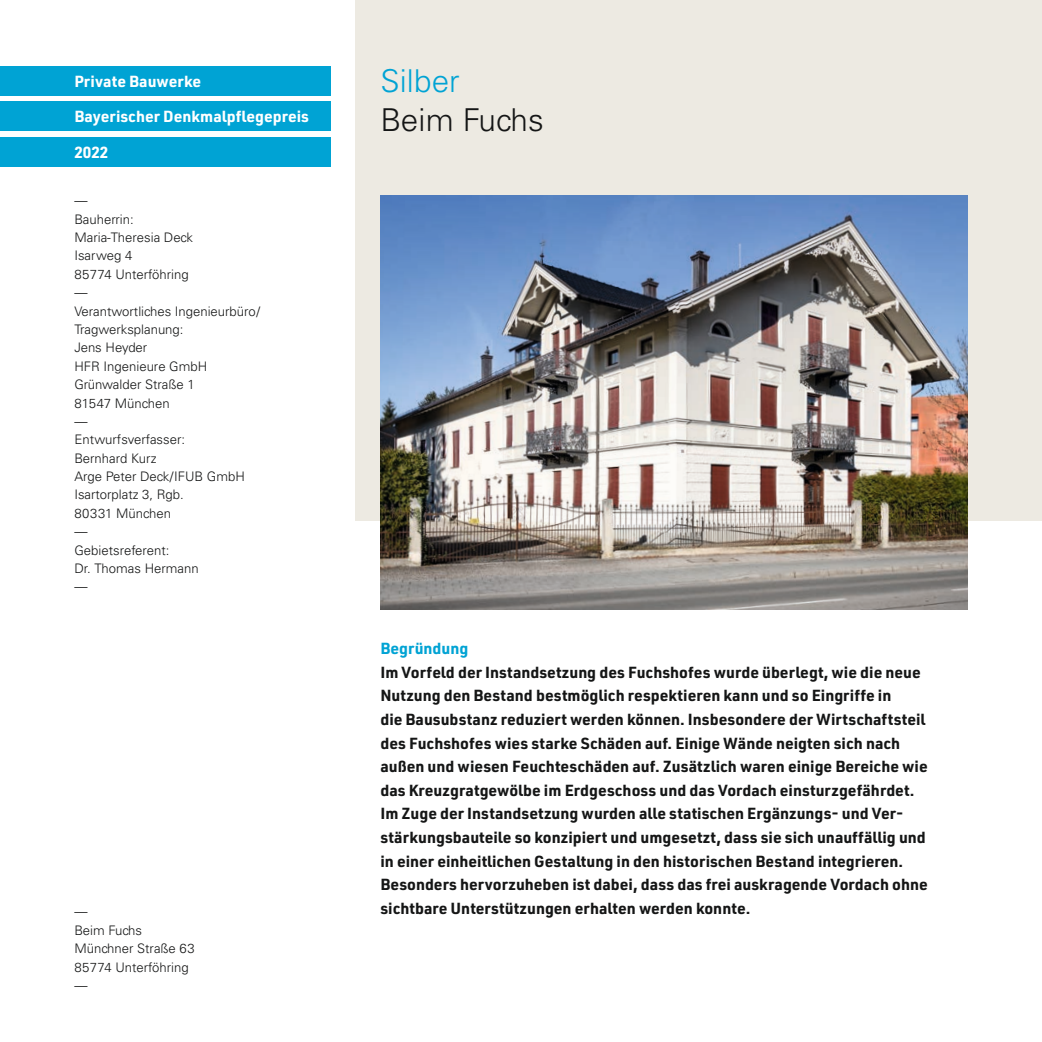
<style>
.page{position:relative;width:1042px;height:1042px;background:#fff}
.page>*{position:absolute;margin:0;border:0;box-sizing:border-box;transform-origin:0 0}
.t1{font:300 31.5px "Univers LT Std";letter-spacing:.005em;color:#151616}
.t2{font:300 31.5px "Univers LT Std";letter-spacing:.005em;color:#00a3d4}
.t3{font:700 15.75px/23.6px "URWDIN";color:#151616}
.t4{font:700 15.75px "URWDIN";color:#fff}
.t5{font:700 15.75px "URWDIN";color:#00a3d4}
.t6{font:300 13.12px/18.4px "Univers LT Std";color:#151616}
</style>
<div class="page">
<div style="left:356px;top:0;width:686px;height:521px;background:#edeae2"></div>
<div style="left:0;top:66px;width:331px;height:29px;background:#00a3d4"></div>
<div style="left:0;top:101px;width:331px;height:30px;background:#00a3d4"></div>
<div style="left:0;top:137px;width:331px;height:30px;background:#00a3d4"></div>
<img style="left:380px;top:196px;width:587px;height:413px">
<p class="t4" style="left:74px;top:70px;width:128px">Private Bauwerke</p>
<p class="t4" style="left:74px;top:106px;width:236px">Bayerischer Denkmalpflegepreis</p>
<p class="t4" style="left:74px;top:141px;width:36px">2022</p>
<p class="t6" style="left:74px;top:191px;width:187px">—<br>Bauherrin:<br>Maria-Theresia Deck<br>Isarweg 4<br>85774 Unterföhring<br>—<br>Verantwortliches Ingenieurbüro/<br>Tragwerksplanung:<br>Jens Heyder<br>HFR Ingenieure GmbH<br>Grünwalder Straße 1<br>81547 München<br>—<br>Entwurfsverfasser:<br>Bernhard Kurz<br>Arge Peter Deck/IFUB GmbH<br>Isartorplatz 3, Rgb.<br>80331 München<br>—<br>Gebietsreferent:<br>Dr. Thomas Hermann<br>—</p>
<p class="t6" style="left:74px;top:902px;width:122px">—<br>Beim Fuchs<br>Münchner Straße 63<br>85774 Unterföhring —</p>
<h1 class="t2" style="left:380px;top:62px;width:81px">Silber</h1>
<h1 class="t1" style="left:380px;top:101px;width:165px">Beim Fuchs</h1>
<p class="t5" style="left:380px;top:637px;width:89px">Begründung</p>
<p class="t3" style="left:380px;top:659px;width:549px">Im Vorfeld der Instandsetzung des Fuchshofes wurde überlegt, wie die neue Nutzung den Bestand bestmöglich respektieren kann und so Eingriffe in<br>die Bausubstanz reduziert werden können. Insbesondere der Wirtschaftsteil des Fuchshofes wies starke Schäden auf. Einige Wände neigten sich nach außen und wiesen Feuchteschäden auf. Zusätzlich waren einige Bereiche wie das Kreuzgratgewölbe im Erdgeschoss und das Vordach einsturzgefährdet.<br>Im Zuge der Instandsetzung wurden alle statischen Ergänzungs- und Ver&shy;stärkungsbauteile so konzipiert und umgesetzt, dass sie sich unauffällig und in einer einheitlichen Gestaltung in den historischen Bestand integrieren.<br>Besonders hervorzuheben ist dabei, dass das frei auskragende Vordach ohne sichtbare Unterstützungen erhalten werden konnte.</p>
</div>
